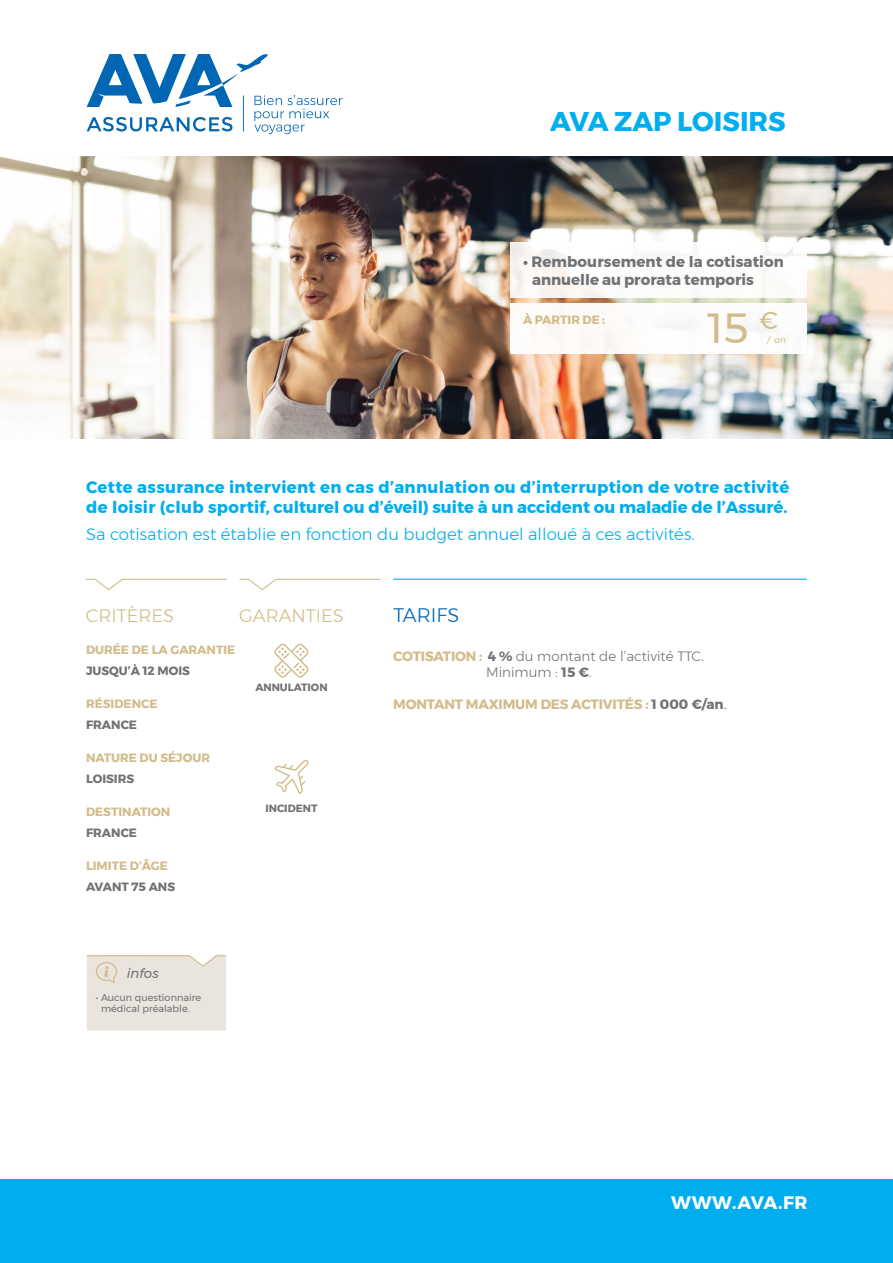
<style>
.page{position:relative;width:893px;height:1263px;background:#fff}
.page>*{position:absolute;margin:0;border:0;box-sizing:border-box;transform-origin:0 0}
.PRIX{font:42px "Montserrat";color:#d3bc8b}
.t1{font:700 27px "Montserrat";color:#00aeef}
.TITRE_PARAGRAPHE{font:300 19.5px "Montserrat";color:#0167b4}
.TITRE_PARAGRAPHE-2{font:300 18px "Montserrat";color:#d3bc8b}
.t2{font:700 18px "Montserrat";letter-spacing:.025em;color:#fff}
.CHAPÔ_produit{font:700 16.5px/19.8px "Montserrat";letter-spacing:.02em;color:#00aeef}
.CHAPÔ_produit-2{font:300 16.5px "Montserrat";color:#00aeef}
.Encart-point-forts{font:700 15px/18px "Montserrat";letter-spacing:.005em;color:#717275}
.t3{font:300 13.5px "Montserrat";color:#717275}
.t4{font:700 13.5px "Montserrat";letter-spacing:-.01em;color:#d3bc8b}
.t5{font:italic 13.5px "Montserrat";color:#717275}
.titre_critères{font:700 12px "Montserrat";color:#d3bc8b}
.texte_critères{font:700 12px "Montserrat";color:#717275}
.A_PARTIR_DE{font:700 12px "Montserrat";color:#d3bc8b}
.noms-garanties-recto{font:700 10.5px "Montserrat";color:#717275}
.t6{font:9.75px "Montserrat";color:#717275}
.PRIX-2{font:italic 9px "Montserrat";color:#d3bc8b}
.s1{font-weight:700;color:#d3bc8b}
.s2{font-weight:700}
.s3{color:#717275}
.s4{font-weight:400;color:#717275}
</style>
<div class="page">
<img style="left:0;top:157px;width:893px;height:281px">
<div style="left:0;top:1179px;width:893px;height:84px;background:#00aeef"></div>
<svg style="left:87px;top:54px;width:255px;height:80px"></svg>
<svg style="left:239px;top:578px;width:142px;height:13px"></svg>
<svg style="left:85px;top:578px;width:142px;height:13px"></svg>
<svg style="left:87px;top:954px;width:139px;height:76px"></svg>
<hr style="left:393px;top:579px;width:414px;height:1px;background:#00aeef">
<div style="left:510px;top:242px;width:297px;height:55px;background:#fff"></div>
<div style="left:510px;top:303px;width:297px;height:50px;background:#fff"></div>
<svg style="left:274px;top:643px;width:35px;height:35px"></svg>
<svg style="left:274px;top:760px;width:34px;height:34px"></svg>
<h2 class="t1" style="left:550px;top:100px;width:237px">AVA ZAP LOISIRS</h2>
<p class="Encart-point-forts" style="left:532px;top:253px;width:253px;text-indent:-9px">• Remboursement de la cotisation annuelle au prorata temporis</p>
<p class="A_PARTIR_DE" style="left:523px;top:310px;width:84px">À PARTIR DE :</p>
<p class="PRIX" style="left:707px;top:296px;width:72px">15 <sup>€</sup></p>
<p class="PRIX-2" style="left:767px;top:333px;width:20px">/ an</p>
<p class="CHAPÔ_produit" style="left:86px;top:477px;width:705px">Cette assurance intervient en cas d’annulation ou d’interruption de votre activité de loisir (club sportif, culturel ou d’éveil) suite à un accident ou maladie de l’Assuré.</p>
<p class="CHAPÔ_produit-2" style="left:86px;top:522px;width:610px">Sa cotisation est établie en fonction du budget annuel alloué à ces activités.</p>
<p class="TITRE_PARAGRAPHE-2" style="left:86px;top:602px;width:90px">CRITÈRES</p>
<p class="TITRE_PARAGRAPHE-2" style="left:239px;top:602px;width:106px">GARANTIES</p>
<p class="titre_critères" style="left:86px;top:640px;width:151px">DURÉE DE LA GARANTIE</p>
<p class="texte_critères" style="left:86px;top:661px;width:106px">JUSQU’À 12 MOIS</p>
<p class="titre_critères" style="left:86px;top:694px;width:73px">RÉSIDENCE</p>
<p class="texte_critères" style="left:86px;top:715px;width:53px">FRANCE</p>
<p class="titre_critères" style="left:86px;top:748px;width:126px">NATURE DU SÉJOUR</p>
<p class="texte_critères" style="left:86px;top:769px;width:50px">LOISIRS</p>
<p class="titre_critères" style="left:86px;top:802px;width:86px">DESTINATION</p>
<p class="texte_critères" style="left:86px;top:823px;width:53px">FRANCE</p>
<p class="titre_critères" style="left:86px;top:856px;width:83px">LIMITE D’ÂGE</p>
<p class="texte_critères" style="left:86px;top:877px;width:91px">AVANT 75 ANS</p>
<p class="noms-garanties-recto" style="left:255px;top:679px;width:74px">ANNULATION</p>
<p class="noms-garanties-recto" style="left:265px;top:800px;width:54px">INCIDENT</p>
<p class="t5" style="left:127px;top:963px;width:33px">infos</p>
<p class="t6" style="left:96px;top:990px;width:107px">• Aucun questionnaire</p>
<p class="t6" style="left:101px;top:1001px;width:90px">médical préalable.</p>
<p class="TITRE_PARAGRAPHE" style="left:393px;top:601px;width:67px">TARIFS</p>
<p class="t3" style="left:393px;top:646px;width:312px"><span class="s1">COTISATION :</span> <span class="s2">4 %</span> du montant de l’activité TTC.</p>
<p class="t3" style="left:486px;top:662px;width:107px">Minimum : <span class="s2">15 €</span>.</p>
<p class="t4" style="left:393px;top:693px;width:335px">MONTANT MAXIMUM DES ACTIVITÉS : <span class="s3">1 000 €/an</span><span class="s4">.</span></p>
<p class="t2" style="left:671px;top:1188px;width:138px">WWW.AVA.FR</p>
</div>
